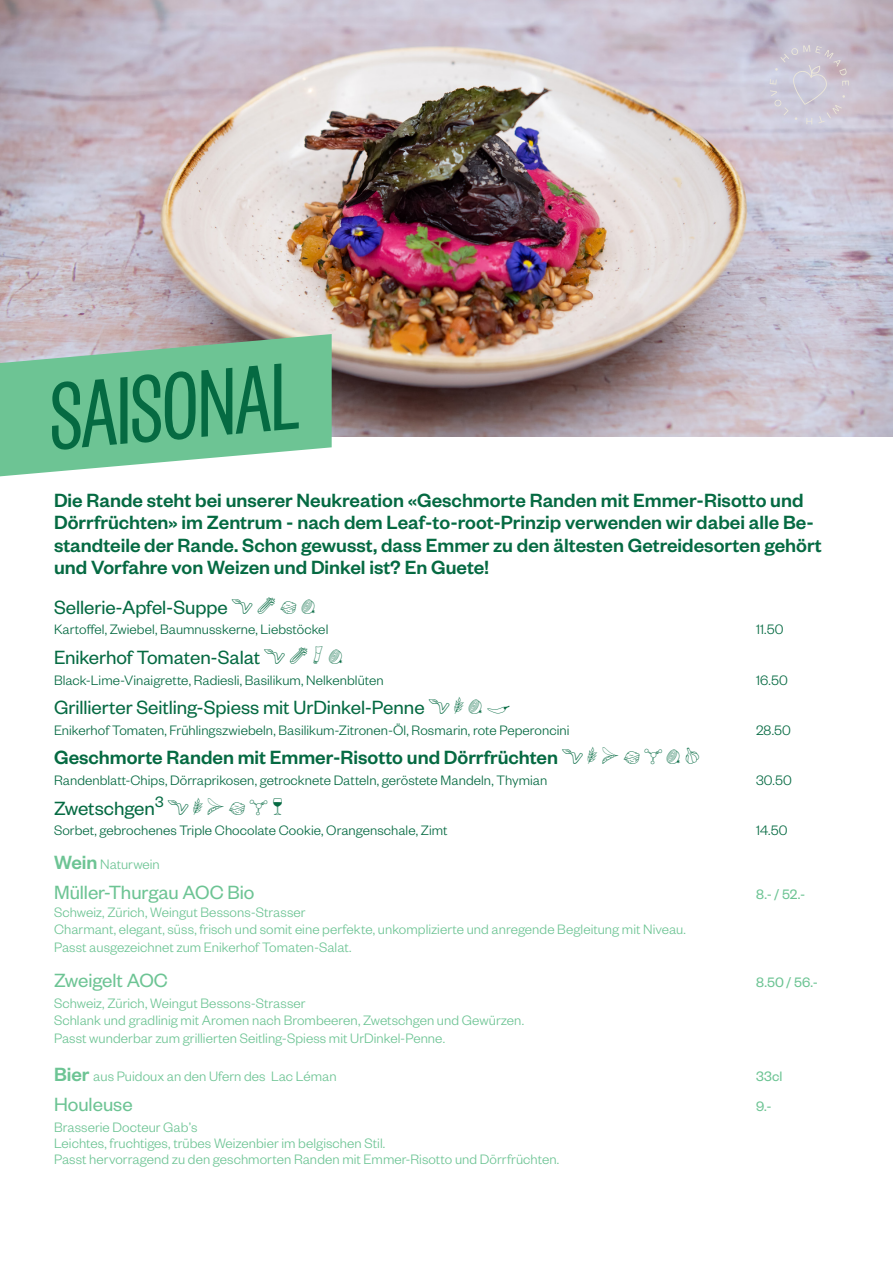
<style>
.page{position:relative;width:893px;height:1263px;background:#fff}
.page>*{position:absolute;margin:0;border:0;box-sizing:border-box;transform-origin:0 0}
.t1{font:105px "Founders Grotesk X Cond";color:#056a42}
.Beschreibe_Mehrzeili{font:500 21px/22.5px "Founders Grotesk";color:#056a42}
.Beschreibe_Mehrzeili-2{font:21px "Founders Grotesk";letter-spacing:-.005em;color:#056a42}
.Beschreibe_Mehrzeili-3{font:21px "Founders Grotesk";color:#6dc494}
.Zutatenliste_-_Speis{font:21px "Founders Grotesk";color:#056a42}
.Beschreibe_Mehrzeili-4{font:300 15px/17.5px "Founders Grotesk";letter-spacing:.005em;color:#6dc494}
.Beschreibe_Mehrzeili-5{font:300 15px "Founders Grotesk";letter-spacing:.005em;color:#056a42}
.Beschreibe_Mehrzeili-6{font:15px "Founders Grotesk";letter-spacing:.005em;color:#6dc494}
.s1{font-weight:500;font-size:21px}
</style>
<div class="page">
<img style="left:0;top:0;width:893px;height:437px">
<svg style="left:770px;top:45px;width:79px;height:79px;background:#ccc7d4"></svg>
<svg style="left:0;top:334px;width:332px;height:142px;background:#83c7a1"></svg>
<h1 class="t1" style="left:43px;top:358px;width:251px;rotate:-5deg">SAISONAL</h1>
<p class="Beschreibe_Mehrzeili" style="left:54px;top:488px;width:769px">Die Rande steht bei unserer Neukreation «Geschmorte Randen mit Emmer-Risotto und Dörrfrüchten» im Zentrum - nach dem Leaf-to-root-Prinzip verwenden wir dabei alle Be&shy;standteile der Rande. Schon gewusst, dass Emmer zu den ältesten Getreidesorten gehört und Vorfahre von Weizen und Dinkel ist? En Guete!</p>
<p class="Zutatenliste_-_Speis" style="left:54px;top:594px;width:175px">Sellerie-Apfel-Suppe</p>
<p class="Beschreibe_Mehrzeili-5" style="left:54px;top:620px;width:276px">Kartoffel, Zwiebel, Baumnusskerne, Liebstöckel</p>
<p class="Beschreibe_Mehrzeili-5" style="left:756px;top:620px;width:29px">11.50</p>
<p class="Beschreibe_Mehrzeili-2" style="left:54px;top:644px;width:272px">Enikerhof Tomaten-Salat ❖ ▼</p>
<p class="Beschreibe_Mehrzeili-5" style="left:54px;top:671px;width:331px">Black-Lime-Vinaigrette, Radiesli, Basilikum, Nelkenblüten</p>
<p class="Beschreibe_Mehrzeili-5" style="left:756px;top:671px;width:33px">16.50</p>
<p class="Beschreibe_Mehrzeili-2" style="left:54px;top:694px;width:397px">Grillierter Seitling-Spiess mit UrDinkel-Penne ❖</p>
<p class="Beschreibe_Mehrzeili-5" style="left:54px;top:721px;width:517px">Enikerhof Tomaten, Frühlingszwiebeln, Basilikum-Zitronen-Öl, Rosmarin, rote Peperoncini</p>
<p class="Beschreibe_Mehrzeili-5" style="left:756px;top:721px;width:36px">28.50</p>
<p class="Beschreibe_Mehrzeili" style="left:54px;top:745px;width:610px">Geschmorte Randen mit Emmer-Risotto und Dörrfrüchten ❖ □ ■ ◆</p>
<p class="Beschreibe_Mehrzeili-5" style="left:54px;top:771px;width:495px">Randenblatt-Chips, Dörraprikosen, getrocknete Datteln, geröstete Mandeln, Thymian</p>
<p class="Beschreibe_Mehrzeili-5" style="left:756px;top:771px;width:37px">30.50</p>
<p class="Beschreibe_Mehrzeili-2" style="left:54px;top:795px;width:215px">Zwetschgen<sup>3</sup> ❖ □ ■ ◆</p>
<p class="Beschreibe_Mehrzeili-5" style="left:54px;top:821px;width:395px">Sorbet, gebrochenes Triple Chocolate Cookie, Orangenschale, Zimt</p>
<p class="Beschreibe_Mehrzeili-5" style="left:756px;top:821px;width:33px">14.50</p>
<p class="Beschreibe_Mehrzeili-4" style="left:54px;top:855px;width:107px"><span class="s1">Wein</span> Naturwein</p>
<p class="Beschreibe_Mehrzeili-3" style="left:54px;top:879px;width:202px">Müller-Thurgau AOC Bio</p>
<p class="Beschreibe_Mehrzeili-6" style="left:756px;top:885px;width:51px">8.- / 52.-</p>
<p class="Beschreibe_Mehrzeili-4" style="left:54px;top:902px;width:633px">Schweiz, Zürich, Weingut Bessons-Strasser<br>Charmant, elegant, süss, frisch und somit eine perfekte, unkomplizierte und anregende Begleitung mit Niveau.</p>
<p class="Beschreibe_Mehrzeili-4" style="left:54px;top:937px;width:299px">Passt ausgezeichnet zum Enikerhof Tomaten-Salat.</p>
<h2 class="Beschreibe_Mehrzeili-3" style="left:54px;top:968px;width:115px">Zweigelt AOC</h2>
<p class="Beschreibe_Mehrzeili-6" style="left:756px;top:973px;width:64px">8.50 / 56.-</p>
<p class="Beschreibe_Mehrzeili-4" style="left:54px;top:994px;width:472px">Schweiz, Zürich, Weingut Bessons-Strasser<br>Schlank und gradlinig mit Aromen nach Brombeeren, Zwetschgen und Gewürzen.<br>Passt wunderbar zum grillierten Seitling-Spiess mit UrDinkel-Penne.</p>
<p class="Beschreibe_Mehrzeili-4" style="left:54px;top:1067px;width:284px"><span class="s1">Bier</span> aus Puidoux an den Ufern des Lac Léman</p>
<p class="Beschreibe_Mehrzeili-6" style="left:756px;top:1067px;width:28px">33cl</p>
<h2 class="Beschreibe_Mehrzeili-3" style="left:54px;top:1091px;width:80px">Houleuse</h2>
<p class="Beschreibe_Mehrzeili-6" style="left:756px;top:1097px;width:17px">9.-</p>
<p class="Beschreibe_Mehrzeili-4" style="left:54px;top:1118px;width:507px;line-height:16.2px">Brasserie Docteur Gab’s<br>Leichtes, fruchtiges, trübes Weizenbier im belgischen Stil.<br>Passt hervorragend zu den geschmorten Randen mit Emmer-Risotto und Dörrfrüchten.</p>
</div>
